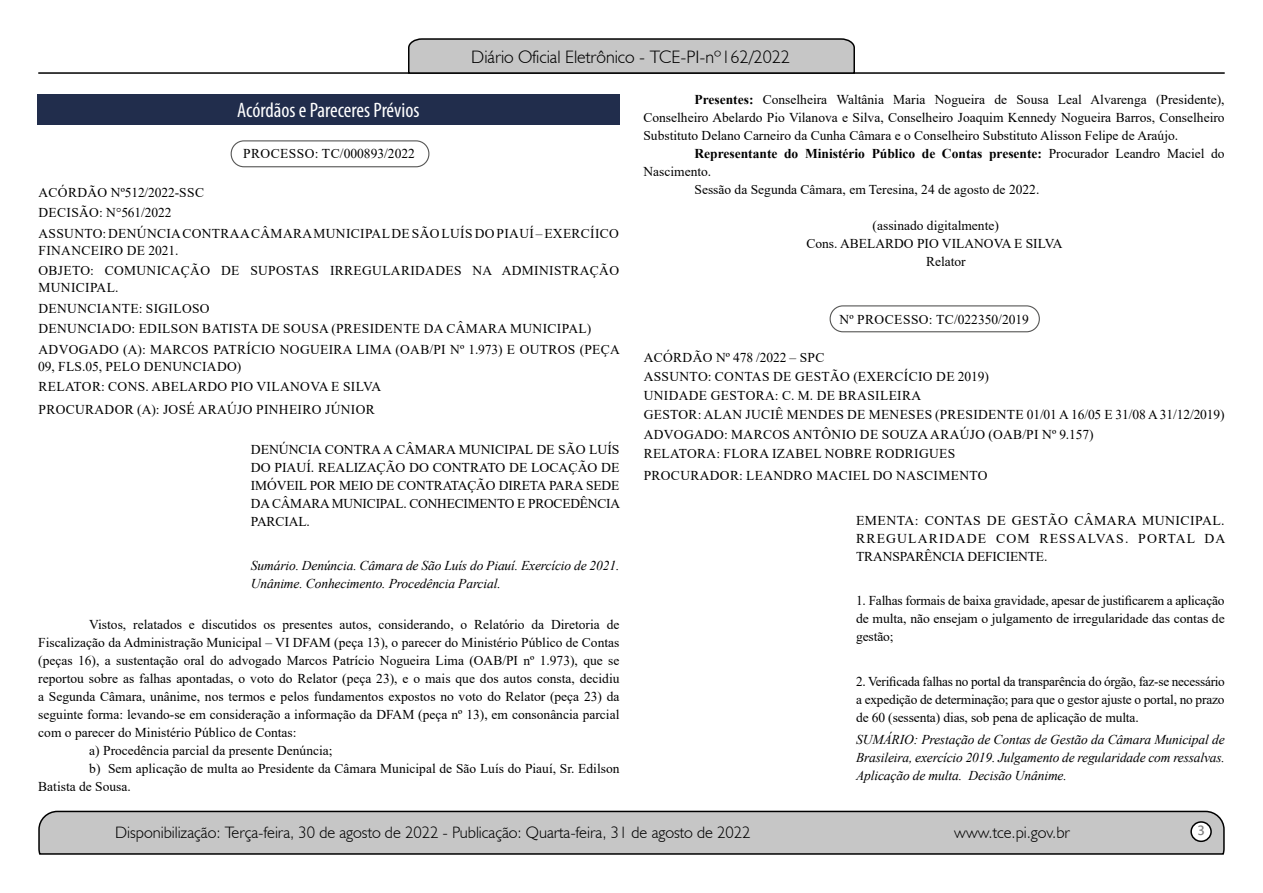
<style>
.page{position:relative;width:1263px;height:893px;background:#fff}
.page>*{position:absolute;margin:0;border:0;box-sizing:border-box;transform-origin:0 0}
.t1{font:condensed 21px "Myriad Pro";color:#fff}
.t2{font:300 18px "Humanist 521 BT";color:#000}
.t3{font:300 16.5px "Humanist 521 BT";color:#000}
.t4{font:15px "Estrangelo Edessa";color:#808080}
.t5{font:13.5px/18px "Times New Roman";color:#000;text-align:justify}
.t6{font:13.5px/20.7px "Times New Roman";letter-spacing:.025em;color:#000}
.t7{font:italic 13.5px/18px "Times New Roman";letter-spacing:-.01em;color:#000}
.t8{font:700 13.5px "Times New Roman";color:#000}
.t9{font:13.5px "Times New Roman";letter-spacing:.02em;color:#000}
.s1{font-weight:700}
.s2{font-weight:400}
</style>
<div class="page">
<svg style="left:38px;top:810px;width:1187px;height:45px"></svg>
<div style="left:1191px;top:822px;width:20px;height:19px;background:#fff;border-radius:50%"></div>
<div style="left:1190px;top:821px;width:22px;height:21px;border:2px solid #000;border-radius:50%"></div>
<hr style="left:38px;top:72px;width:1187px;height:2px;background:#000">
<svg style="left:407px;top:38px;width:449px;height:36px"></svg>
<div style="left:37px;top:94px;width:582px;height:30px;background:#212d4c"></div>
<div style="left:231px;top:140px;width:198px;height:27px;border:1px solid #575756;border-radius:13px"></div>
<div style="left:829px;top:305px;width:211px;height:27px;border:1px solid #575756;border-radius:13px"></div>
<h2 class="t2" style="left:471px;top:46px;width:320px">Diário Oficial Eletrônico - TCE-PI-nº162/2022</h2>
<h1 class="t1" style="left:237px;top:97px;width:184px">Acórdãos e Pareceres Prévios</h1>
<p class="t5" style="left:243px;top:144px;width:173px">PROCESSO: TC/000893/2022</p>
<p class="t6" style="left:39px;top:181px;width:582px">ACÓRDÃO Nº512/2022-SSC<br>DECISÃO: N°561/2022<br>ASSUNTO: DENÚNCIA CONTRA A CÂMARA MUNICIPAL DE SÃO LUÍS DO PIAUÍ – EXERCÍICO</p>
<p class="t6" style="left:39px;top:239px;width:582px">FINANCEIRO DE 2021.<br>OBJETO: COMUNICAÇÃO DE SUPOSTAS IRREGULARIDADES NA ADMINISTRAÇÃO</p>
<p class="t6" style="left:39px;top:277px;width:583px">MUNICIPAL.<br>DENUNCIANTE: SIGILOSO<br>DENUNCIADO: EDILSON BATISTA DE SOUSA (PRESIDENTE DA CÂMARA MUNICIPAL)<br>ADVOGADO (A): MARCOS PATRÍCIO NOGUEIRA LIMA (OAB/PI Nº 1.973) E OUTROS (PEÇA</p>
<p class="t6" style="left:38px;top:355px;width:344px">09, FLS.05, PELO DENUNCIADO)<br>RELATOR: CONS. ABELARDO PIO VILANOVA E SILVA</p>
<p class="t6" style="left:39px;top:398px;width:338px">PROCURADOR (A): JOSÉ ARAÚJO PINHEIRO JÚNIOR</p>
<p class="t5" style="left:251px;top:440px;width:371px">DENÚNCIA CONTRA A CÂMARA MUNICIPAL DE SÃO LUÍS DO PIAUÍ. REALIZAÇÃO DO CONTRATO DE LOCAÇÃO DE IMÓVEIL POR MEIO DE CONTRATAÇÃO DIRETA PARA SEDE DA CÂMARA MUNICIPAL. CONHECIMENTO E PROCEDÊNCIA PARCIAL.</p>
<p class="t7" style="left:251px;top:557px;width:370px">Sumário. Denúncia. Câmara de São Luís do Piauí. Exercício de 2021.<br>Unânime. Conhecimento. Procedência Parcial.</p>
<p class="t5" style="left:89px;top:615px;width:532px">Vistos, relatados e discutidos os presentes autos, considerando, o Relatório da Diretoria de</p>
<p class="t5" style="left:38px;top:633px;width:583px">Fiscalização da Administração Municipal – VI DFAM (peça 13), o parecer do Ministério Público de Contas</p>
<p class="t5" style="left:38px;top:651px;width:583px">(peças 16), a sustentação oral do advogado Marcos Patrício Nogueira Lima (OAB/PI nº 1.973), que se</p>
<p class="t5" style="left:38px;top:669px;width:583px">reportou sobre as falhas apontadas, o voto do Relator (peça 23), e o mais que dos autos consta, decidiu</p>
<p class="t5" style="left:38px;top:687px;width:583px">a Segunda Câmara, unânime, nos termos e pelos fundamentos expostos no voto do Relator (peça 23) da</p>
<p class="t5" style="left:38px;top:705px;width:583px">seguinte forma: levando-se em consideração a informação da DFAM (peça nº 13), em consonância parcial</p>
<p class="t5" style="left:38px;top:723px;width:260px">com o parecer do Ministério Público de Contas:</p>
<p class="t5" style="left:89px;top:741px;width:245px">a) Procedência parcial da presente Denúncia;</p>
<p class="t5" style="left:89px;top:759px;width:532px">b) Sem aplicação de multa ao Presidente da Câmara Municipal de São Luís do Piauí, Sr. Edilson</p>
<p class="t5" style="left:38px;top:777px;width:94px">Batista de Sousa.</p>
<p class="t5" style="left:643px;top:90px;width:583px;text-indent:51px"><span class="s1">Presentes:</span> Conselheira Waltânia Maria Nogueira de Sousa Leal Alvarenga (Presidente), Conselheiro Abelardo Pio Vilanova e Silva, Conselheiro Joaquim Kennedy Nogueira Barros, Conselheiro Substituto Delano Carneiro da Cunha Câmara e o Conselheiro Substituto Alisson Felipe de Araújo.</p>
<p class="t8" style="left:694px;top:143px;width:532px">Representante do Ministério Público de Contas presente: <span class="s2">Procurador Leandro Maciel do</span></p>
<p class="t5" style="left:643px;top:162px;width:69px">Nascimento.</p>
<p class="t5" style="left:694px;top:180px;width:346px">Sessão da Segunda Câmara, em Teresina, 24 de agosto de 2022.</p>
<p class="t5" style="left:872px;top:216px;width:128px">(assinado digitalmente)</p>
<p class="t5" style="left:806px;top:234px;width:258px">Cons. ABELARDO PIO VILANOVA E SILVA</p>
<p class="t5" style="left:926px;top:252px;width:41px">Relator</p>
<p class="t9" style="left:839px;top:310px;width:191px">Nº PROCESSO: TC/022350/2019</p>
<p class="t6" style="left:644px;top:347px;width:582px;line-height:19.2px">ACÓRDÃO Nº 478 /2022 – SPC<br>ASSUNTO: CONTAS DE GESTÃO (EXERCÍCIO DE 2019)<br>UNIDADE GESTORA: C. M. DE BRASILEIRA<br>GESTOR: ALAN JUCIÊ MENDES DE MENESES (PRESIDENTE 01/01 A 16/05 E 31/08 A 31/12/2019)<br>ADVOGADO: MARCOS ANTÔNIO DE SOUZA ARAÚJO (OAB/PI Nº 9.157)<br>RELATORA: FLORA IZABEL NOBRE RODRIGUES</p>
<p class="t6" style="left:644px;top:465px;width:345px">PROCURADOR: LEANDRO MACIEL DO NASCIMENTO</p>
<p class="t5" style="left:856px;top:511px;width:371px">EMENTA: CONTAS DE GESTÃO CÂMARA MUNICIPAL.<br>RREGULARIDADE COM RESSALVAS. PORTAL DA TRANSPARÊNCIA DEFICIENTE.</p>
<p class="t5" style="left:856px;top:591px;width:370px">1. Falhas formais de baixa gravidade, apesar de justificarem a aplicação de multa, não ensejam o julgamento de irregularidade das contas de gestão;</p>
<p class="t5" style="left:856px;top:672px;width:370px">2. Verificada falhas no portal da transparência do órgão, faz-se necessário a expedição de determinação; para que o gestor ajuste o portal, no prazo de 60 (sessenta) dias, sob pena de aplicação de multa.</p>
<p class="t7" style="left:856px;top:730px;width:370px;text-align:justify">SUMÁRIO: Prestação de Contas de Gestão da Câmara Municipal de Brasileira, exercício 2019. Julgamento de regularidade com ressalvas.<br>Aplicação de multa. Decisão Unânime.</p>
<p class="t3" style="left:115px;top:822px;width:637px">Disponibilização: Terça-feira, 30 de agosto de 2022 - Publicação: Quarta-feira, 31 de agosto de 2022</p>
<p class="t3" style="left:954px;top:822px;width:117px">www.tce.pi.gov.br</p>
<p class="t4" style="left:1197px;top:823px;width:9px">3</p>
</div>
